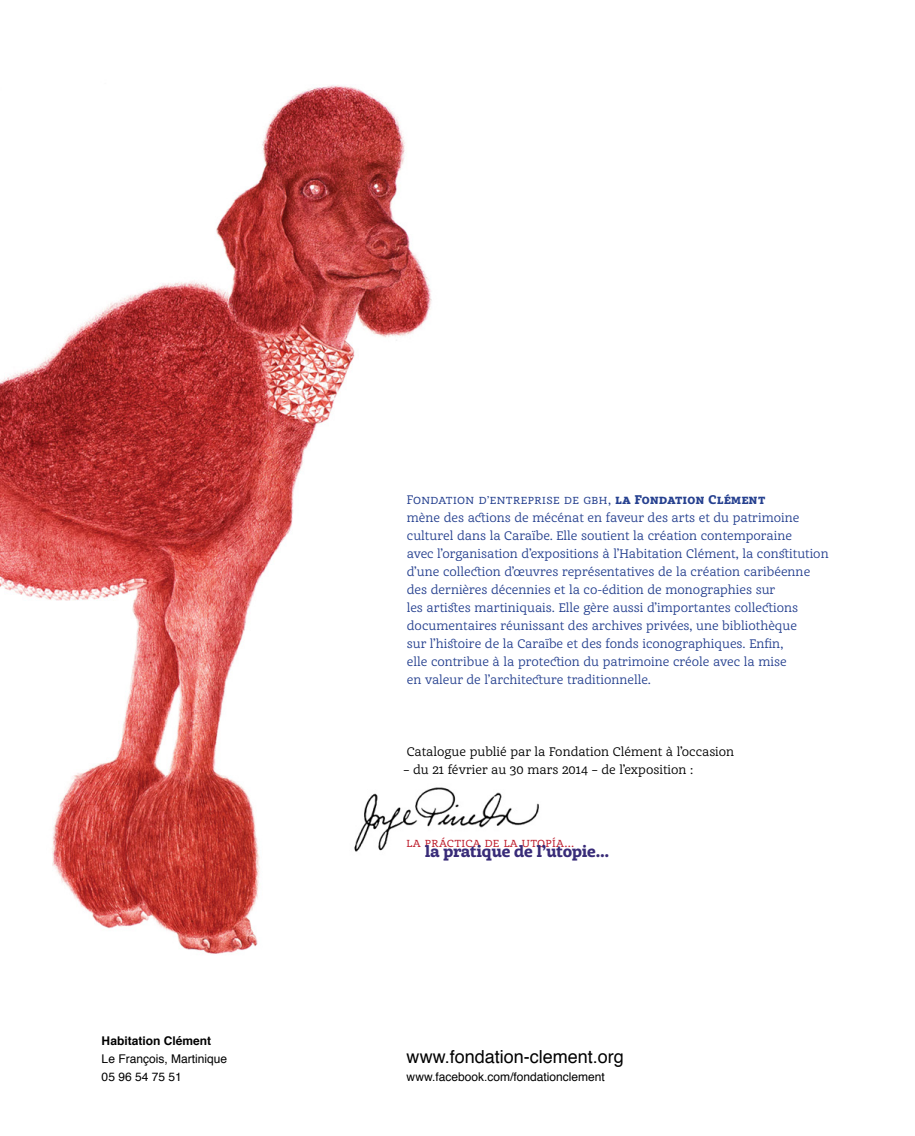
<style>
.page{position:relative;width:915px;height:1136px;background:#fff}
.page>*{position:absolute;margin:0;border:0;box-sizing:border-box;transform-origin:0 0}
.t1{font:18px "Helvetica";color:#000}
.t2{font:900 15px "Achille FYL";color:#382b78}
.t3{font:12px/18px "Achille FYL";color:#25408f}
.t4{font:12px "Achille FYL";color:#000}
.t5{font:12px/18px "Helvetica";color:#000}
.t6{font:12px "Achille FYL";letter-spacing:.025em;color:#be1e2d}
.t7{font:700 12px "Helvetica";color:#000}
.s1{font-weight:900}
</style>
<div class="page">
<img style="left:0;top:85px;width:432px;height:869px">
<img style="left:343px;top:783px;width:196px;height:72px">
<p class="t7" style="left:102px;top:1030px;width:111px">Habitation Clément</p>
<p class="t5" style="left:102px;top:1049px;width:127px">Le François, Martinique<br>05 96 54 75 51</p>
<p class="t3" style="left:406px;top:490px;width:423px">Fondation d’entreprise de gbh, <span class="s1">la Fondation Clément<br></span>mène des actions de mécénat en faveur des arts et du patrimoine culturel dans la Caraïbe. Elle soutient la création contemporaine<br>avec l’organisation d’expositions à l’Habitation Clément, la constitution d’une collection d’œuvres représentatives de la création caribéenne des dernières décennies et la co-édition de monographies sur<br>les artistes martiniquais. Elle gère aussi d’importantes collections documentaires réunissant des archives privées, une bibliothèque<br>sur l’histoire de la Caraïbe et des fonds iconographiques. Enfin,<br>elle contribue à la protection du patrimoine créole avec la mise<br>en valeur de l’architecture traditionnelle.</p>
<p class="t4" style="left:406px;top:743px;width:329px">Catalogue publié par la Fondation Clément à l’occasion</p>
<p class="t4" style="left:403px;top:761px;width:291px">– du 21 février au 30 mars 2014 – de l’exposition :</p>
<p class="t6" style="left:406px;top:833px;width:169px">la práctica de la utopía…</p>
<p class="t2" style="left:425px;top:841px;width:186px">la pratique de l’utopie…</p>
<h1 class="t1" style="left:406px;top:1042px;width:219px">www.fondation-clement.org</h1>
<p class="t5" style="left:406px;top:1067px;width:200px">www.facebook.com/fondationclement</p>
</div>
